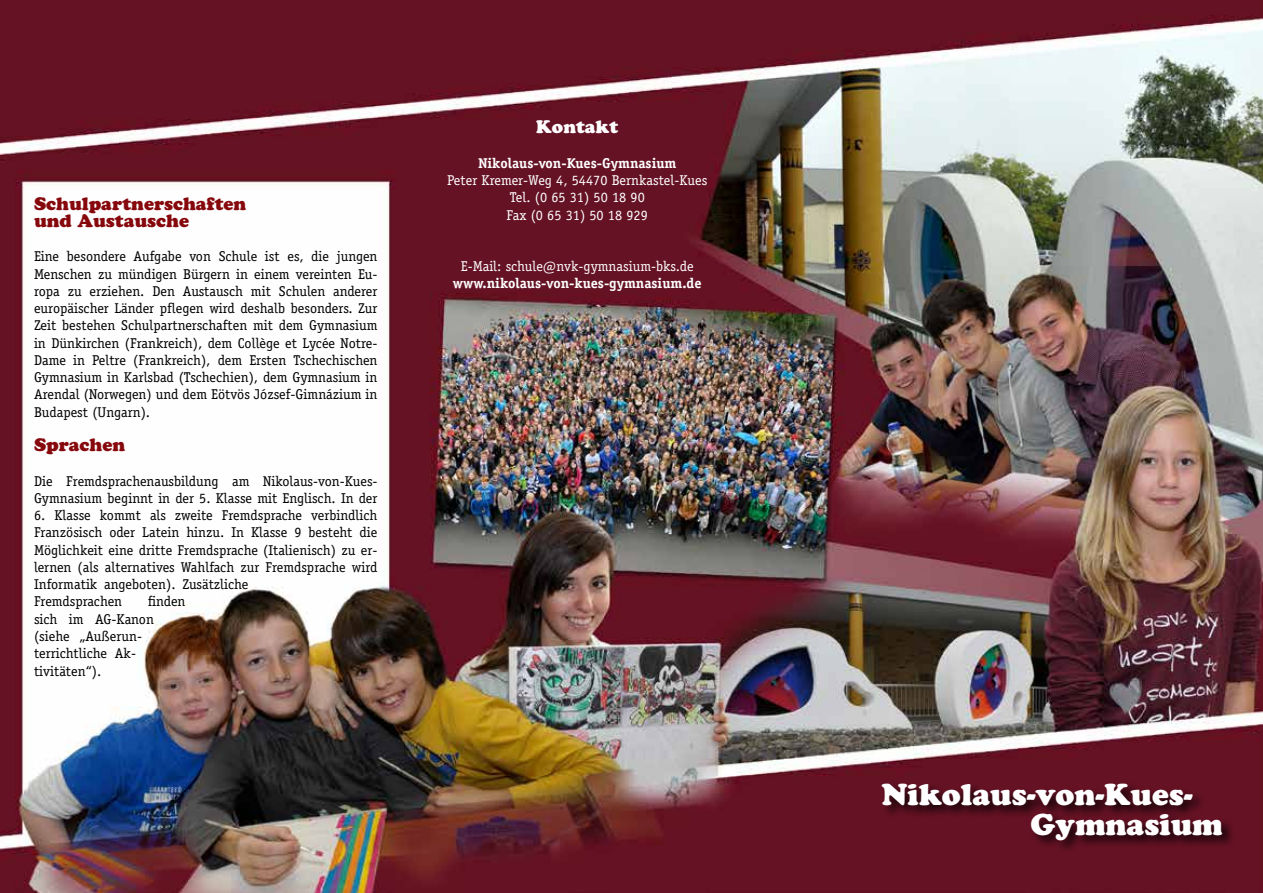
<style>
.page{position:relative;width:1263px;height:893px;background:#fff}
.page>*{position:absolute;margin:0;border:0;box-sizing:border-box;transform-origin:0 0}
.t1{font:30px/30px "Cooper Black Std";color:#fff}
.t2{font:18px/17.2px "Cooper Black Std";color:#86080d}
.t3{font:18px "Cooper Black Std";color:#fff}
.t4{font:14.25px/17.2px "Officina Serif";color:#000}
.t5{font:14.25px/17.2px "Officina Serif";color:#fff;text-align:center}
.t6{font:700 14.25px "Officina Serif";color:#fff}
</style>
<div class="page">
<img style="left:0;top:0;width:1263px;height:893px">
<div style="left:880px;top:781px;width:356px;height:73px;background:#000;opacity:.75"></div>
<p class="t2" style="left:34px;top:195px;width:214px">Schulpartnerschaften und Austausche</p>
<p class="t4" style="left:34px;top:248px;width:345px;text-align:justify">Eine besondere Aufgabe von Schule ist es, die jungen Menschen zu mündigen Bürgern in einem vereinten Eu&shy;ropa zu erziehen. Den Austausch mit Schulen anderer europäischer Länder pflegen wird deshalb besonders. Zur Zeit bestehen Schulpartnerschaften mit dem Gymnasium in Dünkirchen (Frankreich), dem Collège et Lycée Notre-Dame in Peltre (Frankreich), dem Ersten Tschechischen Gymnasium in Karlsbad (Tschechien), dem Gymnasium in Arendal (Norwegen) und dem Eötvös József-Gimnázium in Budapest (Ungarn).</p>
<p class="t2" style="left:34px;top:436px;width:93px">Sprachen</p>
<p class="t4" style="left:34px;top:472px;width:345px">Die Fremdsprachenausbildung am Nikolaus-von-Kues-<br>Gymnasium beginnt in der 5. Klasse mit Englisch. In der</p>
<p class="t4" style="left:34px;top:507px;width:345px">6. Klasse kommt als zweite Fremdsprache verbindlich Französisch oder Latein hinzu. In Klasse 9 besteht die Möglichkeit eine dritte Fremdsprache (Italienisch) zu er&shy;lernen (als alternatives Wahlfach zur Fremdsprache wird Informatik angeboten). Zusätzliche<br>Fremdsprachen</p>
<p class="t4" style="left:34px;top:593px;width:153px;text-indent:114px">finden sich im AG-Kanon (siehe „Außerun&shy;terrichtliche Ak&shy;tivitäten“).</p>
<p class="t3" style="left:536px;top:116px;width:83px">Kontakt</p>
<p class="t6" style="left:478px;top:154px;width:200px">Nikolaus-von-Kues-Gymnasium</p>
<p class="t5" style="left:447px;top:172px;width:261px">Peter Kremer-Weg 4, 54470 Bernkastel-Kues<br>Tel. (0 65 31) 50 18 90<br>Fax (0 65 31) 50 18 929</p>
<p class="t5" style="left:461px;top:257px;width:234px">E-Mail: schule@nvk-gymnasium-bks.de</p>
<p class="t6" style="left:453px;top:274px;width:250px">www.nikolaus-von-kues-gymnasium.de</p>
<h1 class="t1" style="left:1030px;top:779px;width:194px;text-indent:-149px">Nikolaus-von-Kues-<br>Gymnasium</h1>
</div>
